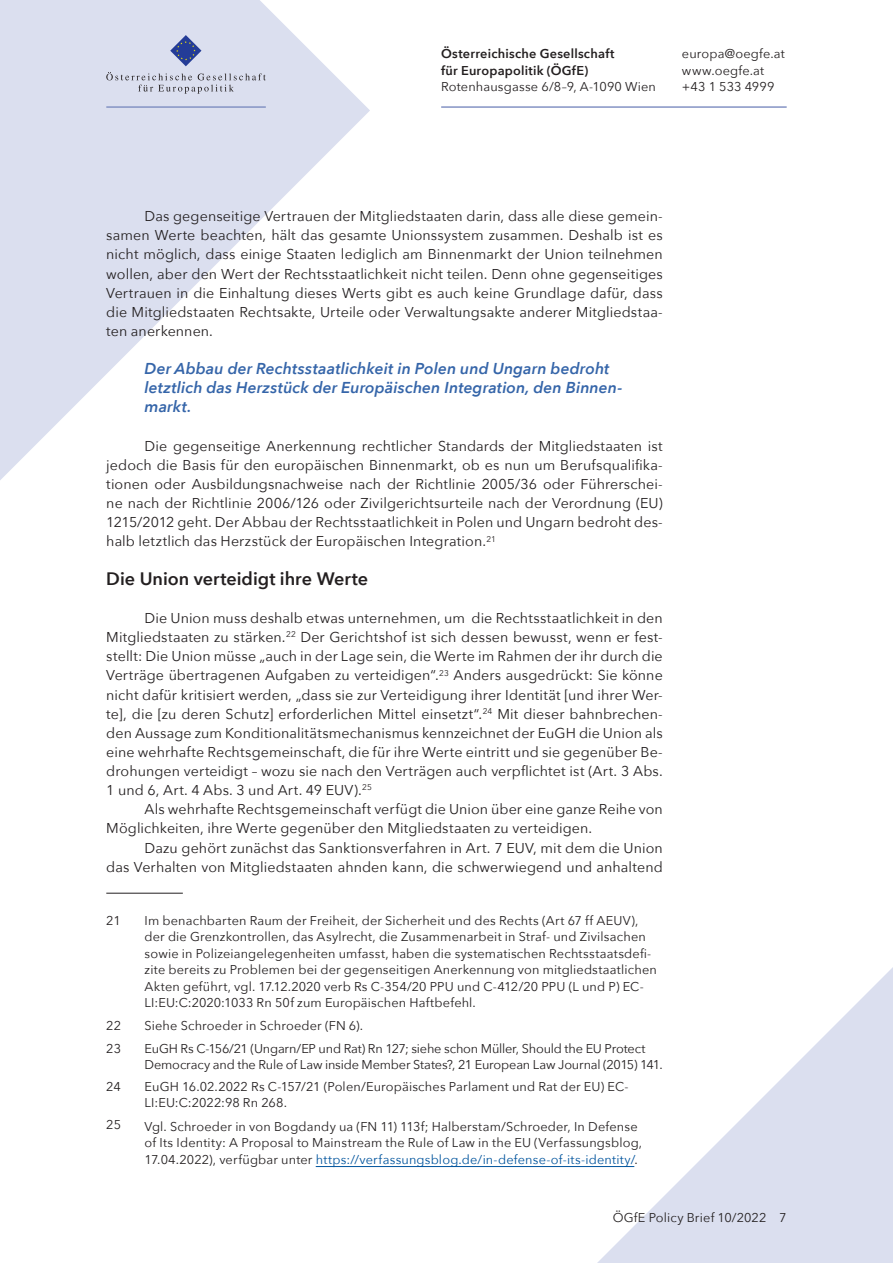
<style>
.page{position:relative;width:893px;height:1263px;background:#fff}
.page>*{position:absolute;margin:0;border:0;box-sizing:border-box;transform-origin:0 0}
.Überschrift_3{font:600 18px "Avenir Next";color:#231f20}
.Zitat{font:italic 600 15.75px/19.2px "Avenir Next";letter-spacing:.005em;color:#3565a9}
.p_einzug{font:14.25px/19.2px "Avenir Next";letter-spacing:.005em;color:#231f20;text-align:justify}
.Fußnoten{font:12.75px/16.5px "Avenir Next";letter-spacing:.01em;color:#231f20}
.Fußnoten-2{font:12.75px/16.5px "Avenir Next";letter-spacing:-.015em;color:#231f20}
.p{font:12.75px "Avenir Next";letter-spacing:.015em;color:#231f20}
.p-2{font:600 12.75px/16.5px "Avenir Next";letter-spacing:.02em;color:#231f20}
.p_Pagina{font:12.75px "Avenir Next";letter-spacing:.01em;color:#231f20}
.s1{color:#01549d}
</style>
<div class="page">
<svg style="left:0;top:0;width:370px;height:480px;fill:#dbdfef"></svg>
<svg style="left:597px;top:967px;width:296px;height:296px"></svg>
<hr style="left:441px;top:106px;width:346px;height:2px;background:#8493c4">
<hr style="left:106px;top:106px;width:160px;height:2px;background:#8493c4">
<svg style="left:170px;top:35px;width:31px;height:31px"></svg>
<svg style="left:106px;top:72px;width:160px;height:22px;background:#c9cddb"></svg>
<hr style="left:106px;top:893px;width:77px;height:1px;background:#231f20">
<hr style="left:316px;top:1166px;width:318px;height:1px;background:#01549d">
<p class="p-2" style="left:441px;top:45px;width:175px">Österreichische Gesellschaft für Europapolitik (ÖGfE)</p>
<p class="p" style="left:441px;top:76px;width:216px">Rotenhausgasse 6/8–9, A-1090 Wien</p>
<p class="p" style="left:682px;top:43px;width:104px">europa@oegfe.at</p>
<p class="p" style="left:682px;top:60px;width:84px">www.oegfe.at</p>
<p class="p" style="left:682px;top:76px;width:94px">+43 1 533 4999</p>
<p class="p_einzug" style="left:106px;top:206px;width:558px;text-indent:38px">Das gegenseitige Vertrauen der Mitgliedstaaten darin, dass alle diese gemein&shy;samen Werte beachten, hält das gesamte Unionssystem zusammen. Deshalb ist es nicht möglich, dass einige Staaten lediglich am Binnenmarkt der Union teilnehmen wollen, aber den Wert der Rechtsstaatlichkeit nicht teilen. Denn ohne gegenseitiges Vertrauen in die Einhaltung dieses Werts gibt es auch keine Grundlage dafür, dass die Mitgliedstaaten Rechtsakte, Urteile oder Verwaltungsakte anderer Mitgliedstaa&shy;ten anerkennen.</p>
<p class="Zitat" style="left:145px;top:359px;width:479px">Der Abbau der Rechtsstaatlichkeit in Polen und Ungarn bedroht letztlich das Herzstück der Europäischen Integration, den Binnen&shy;markt.</p>
<p class="p_einzug" style="left:106px;top:436px;width:558px;text-indent:38px">Die gegenseitige Anerkennung rechtlicher Standards der Mitgliedstaaten ist jedoch die Basis für den europäischen Binnenmarkt, ob es nun um Berufsqualifika&shy;tionen oder Ausbildungsnachweise nach der Richtlinie 2005/36 oder Führerschei&shy;ne nach der Richtlinie 2006/126 oder Zivilgerichtsurteile nach der Verordnung (EU)<br>1215/2012 geht. Der Abbau der Rechtsstaatlichkeit in Polen und Ungarn bedroht des&shy;halb letztlich das Herzstück der Europäischen Integration.<sup>21</sup></p>
<p class="Überschrift_3" style="left:106px;top:563px;width:263px">Die Union verteidigt ihre Werte</p>
<p class="p_einzug" style="left:106px;top:608px;width:558px;text-indent:38px">Die Union muss deshalb etwas unternehmen, um die Rechtsstaatlichkeit in den Mitgliedstaaten zu stärken.<sup>22</sup> Der Gerichtshof ist sich dessen bewusst, wenn er fest&shy;stellt: Die Union müsse „auch in der Lage sein, die Werte im Rahmen der ihr durch die Verträge übertragenen Aufgaben zu verteidigen“.<sup>23</sup> Anders ausgedrückt: Sie könne nicht dafür kritisiert werden, „dass sie zur Verteidigung ihrer Identität [und ihrer Wer&shy;te], die [zu deren Schutz] erforderlichen Mittel einsetzt“.<sup>24</sup> Mit dieser bahnbrechen&shy;den Aussage zum Konditionalitätsmechanismus kennzeichnet der EuGH die Union als eine wehrhafte Rechtsgemeinschaft, die für ihre Werte eintritt und sie gegenüber Be&shy;drohungen verteidigt – wozu sie nach den Verträgen auch verpflichtet ist (Art. 3 Abs.<br>1 und 6, Art. 4 Abs. 3 und Art. 49 EUV).<sup>25</sup></p>
<p class="p_einzug" style="left:106px;top:799px;width:558px;text-indent:38px">Als wehrhafte Rechtsgemeinschaft verfügt die Union über eine ganze Reihe von<br>Möglichkeiten, ihre Werte gegenüber den Mitgliedstaaten zu verteidigen.</p>
<p class="p_einzug" style="left:106px;top:837px;width:558px;text-align:right">Dazu gehört zunächst das Sanktionsverfahren in Art. 7 EUV, mit dem die Union<br>das Verhalten von Mitgliedstaaten ahnden kann, die schwerwiegend und anhaltend</p>
<p class="Fußnoten" style="left:106px;top:911px;width:16px">21</p>
<p class="Fußnoten" style="left:145px;top:911px;width:514px">Im benachbarten Raum der Freiheit, der Sicherheit und des Rechts (Art 67 ff AEUV), der die Grenzkontrollen, das Asylrecht, die Zusammenarbeit in Straf- und Zivilsachen sowie in Polizeiangelegenheiten umfasst, haben die systematischen Rechtsstaatsdefi&shy;zite bereits zu Problemen bei der gegenseitigen Anerkennung von mitgliedstaatlichen Akten geführt, vgl. 17.12.2020 verb Rs C-354/20 PPU und C-412/20 PPU (L und P) EC-LI:EU:C:2020:1033 Rn 50f zum Europäischen Haftbefehl.</p>
<p class="Fußnoten" style="left:106px;top:1017px;width:16px">22</p>
<p class="Fußnoten" style="left:145px;top:1017px;width:220px">Siehe Schroeder in Schroeder (FN 6).</p>
<p class="Fußnoten" style="left:106px;top:1039px;width:16px">23</p>
<p class="Fußnoten-2" style="left:145px;top:1039px;width:520px">EuGH Rs C-156/21 (Ungarn/EP und Rat) Rn 127; siehe schon Müller, Should the EU Protect<br>Democracy and the Rule of Law inside Member States?, 21 European Law Journal (2015) 141.</p>
<p class="Fußnoten" style="left:106px;top:1077px;width:16px">24</p>
<p class="Fußnoten" style="left:145px;top:1077px;width:485px">EuGH 16.02.2022 Rs C-157/21 (Polen/Europäisches Parlament und Rat der EU) EC-<br>LI:EU:C:2022:98 Rn 268.</p>
<p class="Fußnoten" style="left:106px;top:1116px;width:16px">25</p>
<p class="Fußnoten" style="left:145px;top:1117px;width:499px">Vgl. Schroeder in von Bogdandy ua (FN 11) 113f; Halberstam/Schroeder, In Defense of Its Identity: A Proposal to Mainstream the Rule of Law in the EU (Verfassungsblog,<br>17.04.2022), verfügbar unter <span class="s1">https://verfassungsblog.de/in-defense-of-its-identity/</span>.</p>
<p class="p_Pagina" style="left:613px;top:1206px;width:175px">ÖGfE Policy Brief 10/2022 7</p>
</div>
